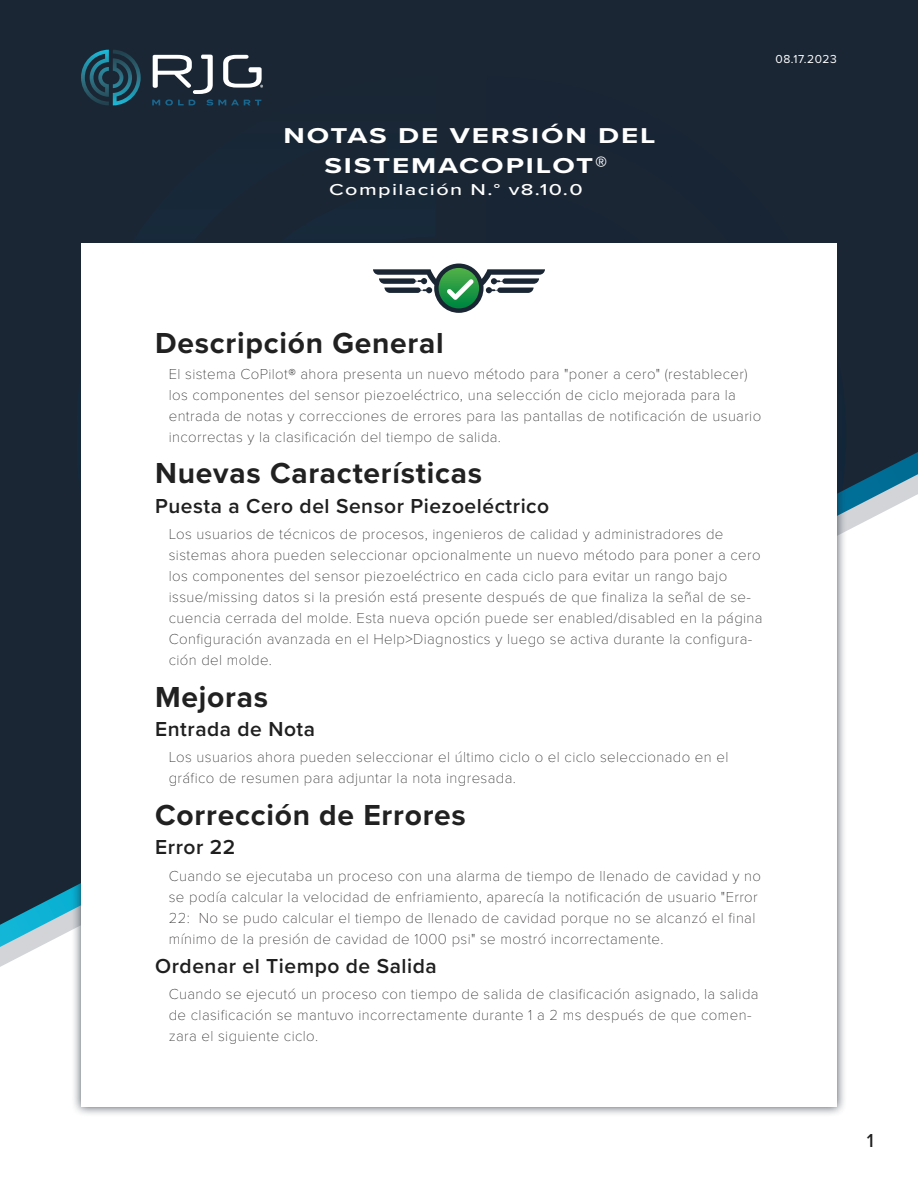
<style>
.page{position:relative;width:918px;height:1188px;background:#fff}
.page>*{position:absolute;margin:0;border:0;box-sizing:border-box;transform-origin:0 0}
.t1{font:700 30px "Proxima Nova";letter-spacing:.025em;color:#212121}
.t2{font:700 22.35px/30.6px "Proxima Nova";letter-spacing:.065em;color:#fff;text-align:center;scale:1.32 1}
.t3{font:600 21px "Proxima Nova";letter-spacing:.025em;color:#201f1f}
.t4{font:500 19.5px "Proxima Nova";color:#201f1f}
.t5{font:500 16.35px "Proxima Nova";letter-spacing:.065em;color:#fff;scale:1.32 1}
.t6{font:100 15px/21px "Proxima Nova T";letter-spacing:.025em;color:#201f1f}
.t7{font:12px "Proxima Nova";letter-spacing:.05em;color:#fff}
.s1{font-size:24.45px}
.s2{color:#231f20}
</style>
<div class="page">
<div style="left:0;top:0;width:918px;height:431px;background:#1a2634"></div>
<div style="left:77px;top:76px;width:359px;height:157px;background:#1a2634"></div>
<div style="left:486px;top:76px;width:360px;height:157px;background:#1a2634"></div>
<svg style="left:0;top:431px;width:918px;height:536px"></svg>
<div style="left:71px;top:233px;width:776px;height:884px;background:#1a2634;opacity:.75"></div>
<div style="left:81px;top:243px;width:756px;height:864px;background:#fff"></div>
<svg style="left:373px;top:264px;width:172px;height:49px"></svg>
<svg style="left:81px;top:50px;width:60px;height:55px;background:#1e4656"></svg>
<svg style="left:152px;top:55px;width:111px;height:50px"></svg>
<h2 class="t2" style="left:283px;top:120px;width:283px">NOTAS DE VERSIÓN DEL<br>SISTEMACOPILOT<span class="s1">®</span></h2>
<p class="t5" style="left:329px;top:177px;width:194px">Compilación N.° v8.10.0</p>
<p class="t7" style="left:775px;top:51px;width:63px">08.17.2023</p>
<h1 class="t1" style="left:155px;top:320px;width:290px">Descripción General</h1>
<p class="t6" style="left:169px;top:362px;width:594px">El sistema CoPilot® ahora presenta un nuevo método para "poner a cero" (restablecer) los componentes del sensor piezoeléctrico, una selección de ciclo mejorada para la entrada de notas y correcciones de errores para las pantallas de notificación de usuario incorrectas y la clasificación del tiempo de salida.</p>
<h1 class="t1" style="left:155px;top:451px;width:328px">Nuevas Características</h1>
<h3 class="t3" style="left:155px;top:490px;width:396px">Puesta a Cero del Sensor Piezoeléctrico</h3>
<p class="t6" style="left:169px;top:523px;width:595px">Los usuarios de técnicos de procesos, ingenieros de calidad y administradores de sistemas ahora pueden seleccionar opcionalmente un nuevo método para poner a cero los componentes del sensor piezoeléctrico en cada ciclo para evitar un rango bajo issue/missing datos si la presión está presente después de que finaliza la señal de se&shy;cuencia cerrada del molde. Esta nueva opción puede ser enabled/disabled en la página Configuración avanzada en el Help&gt;Diagnostics y luego se activa durante la configura&shy;ción del molde.</p>
<h1 class="t1" style="left:155px;top:674px;width:114px">Mejoras</h1>
<h3 class="t3" style="left:155px;top:713px;width:161px">Entrada de Nota</h3>
<p class="t6" style="left:169px;top:746px;width:561px">Los usuarios ahora pueden seleccionar el último ciclo o el ciclo seleccionado en el gráfico de resumen para adjuntar la nota ingresada.</p>
<h1 class="t1" style="left:155px;top:792px;width:312px">Corrección de Errores</h1>
<h3 class="t3" style="left:155px;top:832px;width:82px">Error 22</h3>
<p class="t6" style="left:169px;top:864px;width:594px">Cuando se ejecutaba un proceso con una alarma de tiempo de llenado de cavidad y no se podía calcular la velocidad de enfriamiento, aparecía la notificación de usuario "Error 22: <span class="s2">No se pudo calcular el tiempo de llenado de cavidad porque no se alcanzó el final mínimo de la presión de cavidad de 1000 psi</span>" se mostró incorrectamente.</p>
<h3 class="t3" style="left:155px;top:950px;width:283px">Ordenar el Tiempo de Salida</h3>
<p class="t6" style="left:169px;top:983px;width:591px">Cuando se ejecutó un proceso con tiempo de salida de clasificación asignado, la salida de clasificación se mantuvo incorrectamente durante 1 a 2 ms después de que comen&shy;zara el siguiente ciclo.</p>
<h3 class="t4" style="left:867px;top:1126px;width:9px">1</h3>
</div>
